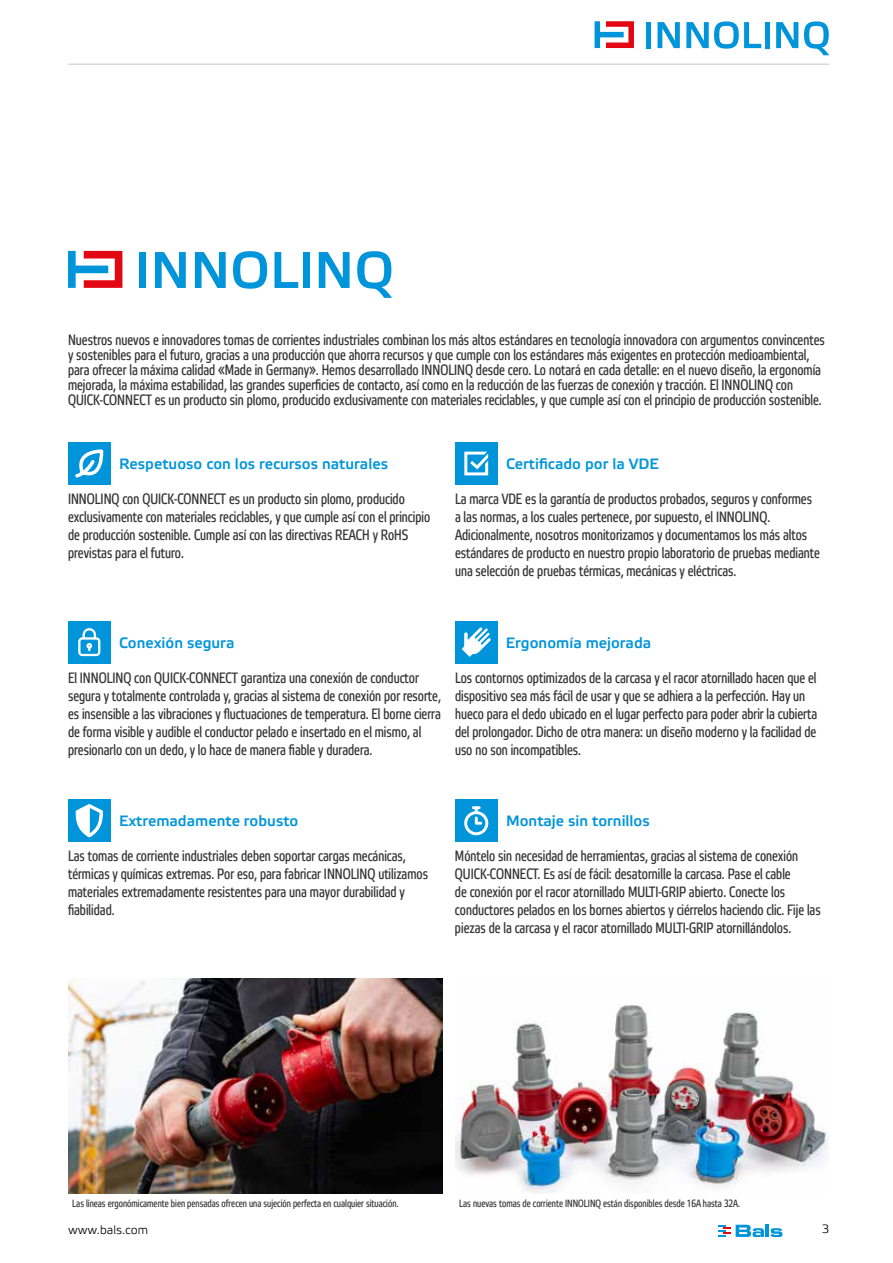
<style>
.page{position:relative;width:893px;height:1263px;background:#fff}
.page>*{position:absolute;margin:0;border:0;box-sizing:border-box;transform-origin:0 0}
.t1{font:15px/18px "Etelka Narrow Text";color:#343434}
.t2{font:500 15px "Etelka";color:#0095db}
.t3{font:300 12px "Etelka";color:#000}
.t4{font:10.5px "Etelka Narrow Text";color:#343434}
</style>
<div class="page">
<svg style="left:719px;top:1225px;width:63px;height:12px"></svg>
<hr style="left:68px;top:64px;width:761px;height:1px;background:#c6c6c6">
<img style="left:455px;top:1005px;width:373px;height:189px">
<img style="left:68px;top:978px;width:374px;height:216px">
<div style="left:139px;top:252px;width:7px;height:36px;background:#0095db"></div>
<svg style="left:155px;top:252px;width:31px;height:36px"></svg>
<svg style="left:195px;top:252px;width:31px;height:36px"></svg>
<svg style="left:233px;top:251px;width:34px;height:38px"></svg>
<svg style="left:274px;top:252px;width:24px;height:36px"></svg>
<div style="left:303px;top:252px;width:7px;height:36px;background:#0095db"></div>
<svg style="left:319px;top:252px;width:31px;height:36px"></svg>
<svg style="left:357px;top:251px;width:35px;height:47px"></svg>
<svg style="left:68px;top:251px;width:54px;height:37px"></svg>
<div style="left:646px;top:22px;width:5px;height:26px;background:#0095db"></div>
<svg style="left:657px;top:22px;width:23px;height:26px"></svg>
<svg style="left:686px;top:21px;width:75px;height:28px"></svg>
<div style="left:765px;top:22px;width:5px;height:26px;background:#0095db"></div>
<svg style="left:776px;top:22px;width:22px;height:26px"></svg>
<svg style="left:804px;top:21px;width:25px;height:34px"></svg>
<svg style="left:595px;top:21px;width:39px;height:27px"></svg>
<div style="left:68px;top:442px;width:43px;height:43px;background:#0095db"></div>
<svg style="left:75px;top:449px;width:28px;height:28px"></svg>
<div style="left:455px;top:442px;width:42px;height:43px;background:#0095db"></div>
<svg style="left:464px;top:452px;width:24px;height:23px"></svg>
<div style="left:68px;top:621px;width:43px;height:42px;background:#0095db"></div>
<svg style="left:78px;top:628px;width:22px;height:28px"></svg>
<div style="left:455px;top:621px;width:42px;height:42px;background:#0095db"></div>
<svg style="left:462px;top:627px;width:29px;height:30px"></svg>
<div style="left:68px;top:799px;width:43px;height:43px;background:#0095db"></div>
<svg style="left:75px;top:804px;width:28px;height:34px"></svg>
<div style="left:455px;top:799px;width:42px;height:43px;background:#0095db"></div>
<svg style="left:464px;top:806px;width:24px;height:29px"></svg>
<p class="t1" style="left:68px;top:333px;width:758px;line-height:15px">Nuestros nuevos e innovadores tomas de corrientes industriales combinan los más altos estándares en tecnología innovadora con argumentos convincentes y sostenibles para el futuro, gracias a una producción que ahorra recursos y que cumple con los estándares más exigentes en protección medioambiental, para ofrecer la máxima calidad «Made in Germany». Hemos desarrollado INNOLINQ desde cero. Lo notará en cada detalle: en el nuevo diseño, la ergonomía mejorada, la máxima estabilidad, las grandes superficies de contacto, así como en la reducción de las fuerzas de conexión y tracción. El INNOLINQ con QUICK-CONNECT es un producto sin plomo, producido exclusivamente con materiales reciclables, y que cumple así con el principio de producción sostenible.</p>
<p class="t2" style="left:506px;top:454px;width:154px">Certificado por la VDE</p>
<p class="t2" style="left:119px;top:454px;width:270px">Respetuoso con los recursos naturales</p>
<p class="t1" style="left:68px;top:491px;width:364px">INNOLINQ con QUICK-CONNECT es un producto sin plomo, producido exclusivamente con materiales reciclables, y que cumple así con el principio de producción sostenible. Cumple así con las directivas REACH y RoHS previstas para el futuro.</p>
<p class="t1" style="left:455px;top:491px;width:366px">La marca VDE es la garantía de productos probados, seguros y conformes a las normas, a los cuales pertenece, por supuesto, el INNOLINQ.<br>Adicionalmente, nosotros monitorizamos y documentamos los más altos estándares de producto en nuestro propio laboratorio de pruebas mediante una selección de pruebas térmicas, mecánicas y eléctricas.</p>
<p class="t2" style="left:119px;top:633px;width:117px">Conexión segura</p>
<p class="t1" style="left:68px;top:669px;width:374px">El INNOLINQ con QUICK-CONNECT garantiza una conexión de conductor segura y totalmente controlada y, gracias al sistema de conexión por resorte, es insensible a las vibraciones y fluctuaciones de temperatura. El borne cierra de forma visible y audible el conductor pelado e insertado en el mismo, al presionarlo con un dedo, y lo hace de manera fiable y duradera.</p>
<p class="t2" style="left:506px;top:633px;width:147px">Ergonomía mejorada</p>
<p class="t1" style="left:455px;top:669px;width:364px">Los contornos optimizados de la carcasa y el racor atornillado hacen que el dispositivo sea más fácil de usar y que se adhiera a la perfección. Hay un hueco para el dedo ubicado en el lugar perfecto para poder abrir la cubierta del prolongador. Dicho de otra manera: un diseño moderno y la facilidad de uso no son incompatibles.</p>
<p class="t2" style="left:119px;top:811px;width:181px">Extremadamente robusto</p>
<p class="t1" style="left:68px;top:848px;width:362px">Las tomas de corriente industriales deben soportar cargas mecánicas, térmicas y químicas extremas. Por eso, para fabricar INNOLINQ utilizamos materiales extremadamente resistentes para una mayor durabilidad y fiabilidad.</p>
<p class="t2" style="left:506px;top:811px;width:145px">Montaje sin tornillos</p>
<p class="t1" style="left:455px;top:848px;width:367px">Móntelo sin necesidad de herramientas, gracias al sistema de conexión QUICK-CONNECT. Es así de fácil: desatornille la carcasa. Pase el cable<br>de conexión por el racor atornillado MULTI-GRIP abierto. Conecte los conductores pelados en los bornes abiertos y ciérrelos haciendo clic. Fije las piezas de la carcasa y el racor atornillado MULTI-GRIP atornillándolos.</p>
<p class="t4" style="left:72px;top:1197px;width:328px">Las líneas ergonómicamente bien pensadas ofrecen una sujeción perfecta en cualquier situación.</p>
<p class="t4" style="left:459px;top:1197px;width:282px">Las nuevas tomas de corriente INNOLINQ están disponibles desde 16A hasta 32A.</p>
<p class="t3" style="left:68px;top:1222px;width:82px">www.bals.com</p>
<p class="t3" style="left:822px;top:1222px;width:9px">3</p>
</div>
